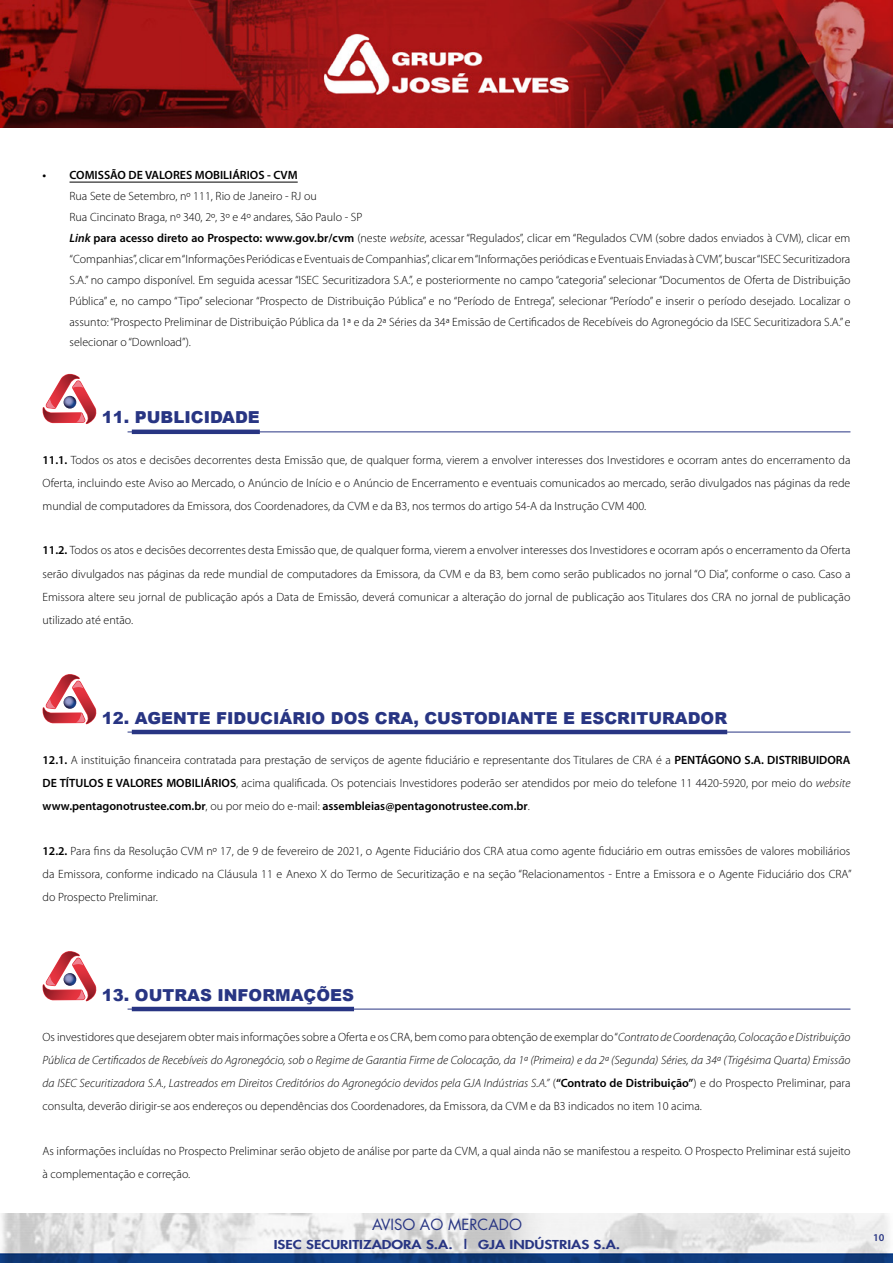
<style>
.page{position:relative;width:893px;height:1263px;background:#fff}
.page>*{position:absolute;margin:0;border:0;box-sizing:border-box;transform-origin:0 0}
.t1{font:900 16.5px "Arial";color:#283583}
.t2{font:15px "Futura";color:#283583}
.t3{font:300 12px/23.1px "Myriad Pro";color:#000;text-align:justify}
.t4{font:italic 300 12px/23.1px "Myriad Pro";color:#000;text-align:justify}
.t5{font:800 12px "Futura";color:#283583;scale:1.25 1}
.t6{font:600 10.5px "Myriad Pro";color:#283583}
.s1{font-weight:600}
.s2{font-weight:600;font-style:italic}
.s3{font-style:italic}
.s4{font-style:inherit}
.s5{font-style:normal}
.s6{font-weight:600;font-style:normal}
</style>
<div class="page">
<img style="left:0;top:1213px;width:893px;height:50px">
<img style="left:0;top:0;width:893px;height:127px">
<hr style="left:70px;top:182px;width:228px;height:1px;background:#000">
<hr style="left:132px;top:430px;width:128px;height:4px;background:#283583">
<hr style="left:128px;top:431px;width:722px;height:1px;background:#283583">
<hr style="left:132px;top:730px;width:595px;height:4px;background:#283583">
<hr style="left:128px;top:732px;width:722px;height:1px;background:#283583">
<hr style="left:132px;top:1007px;width:222px;height:4px;background:#283583">
<hr style="left:128px;top:1009px;width:722px;height:1px;background:#283583">
<svg style="left:43px;top:374px;width:54px;height:50px"></svg>
<svg style="left:43px;top:674px;width:54px;height:50px"></svg>
<svg style="left:43px;top:951px;width:54px;height:50px"></svg>
<p class="t3" style="left:70px;top:165px;width:782px;line-height:20.9px;text-align:left;text-indent:-27px"><span class="s1">• COMISSÃO DE VALORES MOBILIÁRIOS</span> <span class="s1">- CVM<br></span>Rua Sete de Setembro, nº 111, Rio de Janeiro - RJ ou<br>Rua Cincinato Braga, nº 340, 2º, 3º e 4º andares, São Paulo - SP<br><span class="s2">Link</span> <span class="s1">para acesso direto ao Prospecto: www.gov.br/cvm</span> (neste <span class="s3">website</span>, acessar “Regulados”, clicar em “Regulados CVM (sobre dados enviados à CVM), clicar em “Companhias”, clicar em “Informações Periódicas e Eventuais de Companhias”, clicar em “Informações periódicas e Eventuais Enviadas à CVM”, buscar “ISEC Securitizadora S.A.” no campo disponível. Em seguida acessar “ISEC Securitizadora S.A.”, e posteriormente no campo “categoria” selecionar “Documentos de Oferta de Distribuição Pública” e, no campo “Tipo” selecionar “Prospecto de Distribuição Pública” e no “Período de Entrega”, selecionar “Período” e inserir o período desejado. Localizar o assunto: “Prospecto Preliminar de Distribuição Pública da 1ª e da 2ª Séries da 34ª Emissão de Certificados de Recebíveis do Agronegócio da ISEC Securitizadora S.A.” e selecionar o “Download”).</p>
<h1 class="t1" style="left:102px;top:406px;width:159px">11. PUBLICIDADE</h1>
<p class="t3" style="left:43px;top:448px;width:809px"><span class="s1">11.1.</span> Todos os atos e decisões decorrentes desta Emissão que, de qualquer forma, vierem a envolver interesses dos Investidores e ocorram antes do encerramento da Oferta, incluindo este Aviso ao Mercado, o Anúncio de Início e o Anúncio de Encerramento e eventuais comunicados ao mercado, serão divulgados nas páginas da rede mundial de computadores da Emissora, dos Coordenadores, da CVM e da B3, nos termos do artigo 54-A da Instrução CVM 400.</p>
<p class="t3" style="left:43px;top:539px;width:809px"><span class="s1">11.2.</span> Todos os atos e decisões decorrentes desta Emissão que, de qualquer forma, vierem a envolver interesses dos Investidores e ocorram após o encerramento da Oferta serão divulgados nas páginas da rede mundial de computadores da Emissora, da CVM e da B3, bem como serão publicados no jornal “O Dia”, conforme o caso. Caso a Emissora altere seu jornal de publicação após a Data de Emissão, deverá comunicar a alteração do jornal de publicação aos Titulares dos CRA no jornal de publicação utilizado até então.</p>
<h1 class="t1" style="left:102px;top:706px;width:627px">12. AGENTE FIDUCIÁRIO DOS CRA, CUSTODIANTE E ESCRITURADOR</h1>
<p class="t3" style="left:43px;top:748px;width:809px"><span class="s1">12.1.</span> A instituição financeira contratada para prestação de serviços de agente fiduciário e representante dos Titulares de CRA é a <span class="s1">PENTÁGONO S.A. DISTRIBUIDORA DE TÍTULOS E VALORES MOBILIÁRIOS</span><span class="s4">,</span> acima qualificada. Os potenciais Investidores poderão ser atendidos por meio do telefone 11 4420-5920, por meio do <span class="s3">website </span><span class="s1">www.pentagonotrustee.com.br</span>, ou por meio do e-mail: <span class="s1">assembleias@pentagonotrustee.com.br</span>.</p>
<p class="t3" style="left:43px;top:839px;width:811px"><span class="s1">12.2.</span> Para fins da Resolução CVM nº 17, de 9 de fevereiro de 2021, o Agente Fiduciário dos CRA atua como agente fiduciário em outras emissões de valores mobiliários da Emissora, conforme indicado na Cláusula 11 e Anexo X do Termo de Securitização e na seção “Relacionamentos - Entre a Emissora e o Agente Fiduciário dos CRA” do Prospecto Preliminar.</p>
<h1 class="t1" style="left:102px;top:983px;width:254px">13. OUTRAS INFORMAÇÕES</h1>
<p class="t4" style="left:43px;top:1025px;width:809px"><span class="s5">Os investidores que desejarem obter mais informações sobre a Oferta e os CRA, bem como para obtenção de exemplar do “</span>Contrato de Coordenação, Colocação e Distribuição Pública de Certificados de Recebíveis do Agronegócio, sob o Regime de Garantia Firme de Colocação, da 1ª (Primeira) e da 2ª (Segunda) Séries, da 34ª (Trigésima Quarta) Emissão da ISEC Securitizadora S.A., Lastreados em Direitos Creditórios do Agronegócio devidos pela GJA Indústrias S.A.” <span class="s5">(</span><span class="s6">“Contrato de Distribuição”</span><span class="s5">) e do Prospecto Preliminar, para consulta, deverão dirigir-se aos endereços ou dependências dos Coordenadores, da Emissora, da CVM e da B3 indicados no item 10 acima.</span></p>
<p class="t3" style="left:43px;top:1139px;width:809px">As informações incluídas no Prospecto Preliminar serão objeto de análise por parte da CVM, a qual ainda não se manifestou a respeito. O Prospecto Preliminar está sujeito à complementação e correção.</p>
<p class="t2" style="left:372px;top:1214px;width:151px">AVISO AO MERCADO</p>
<p class="t5" style="left:274px;top:1236px;width:279px">ISEC SECURITIZADORA S.A. | GJA INDÚSTRIAS S.A.</p>
<p class="t6" style="left:873px;top:1230px;width:13px">10</p>
</div>
